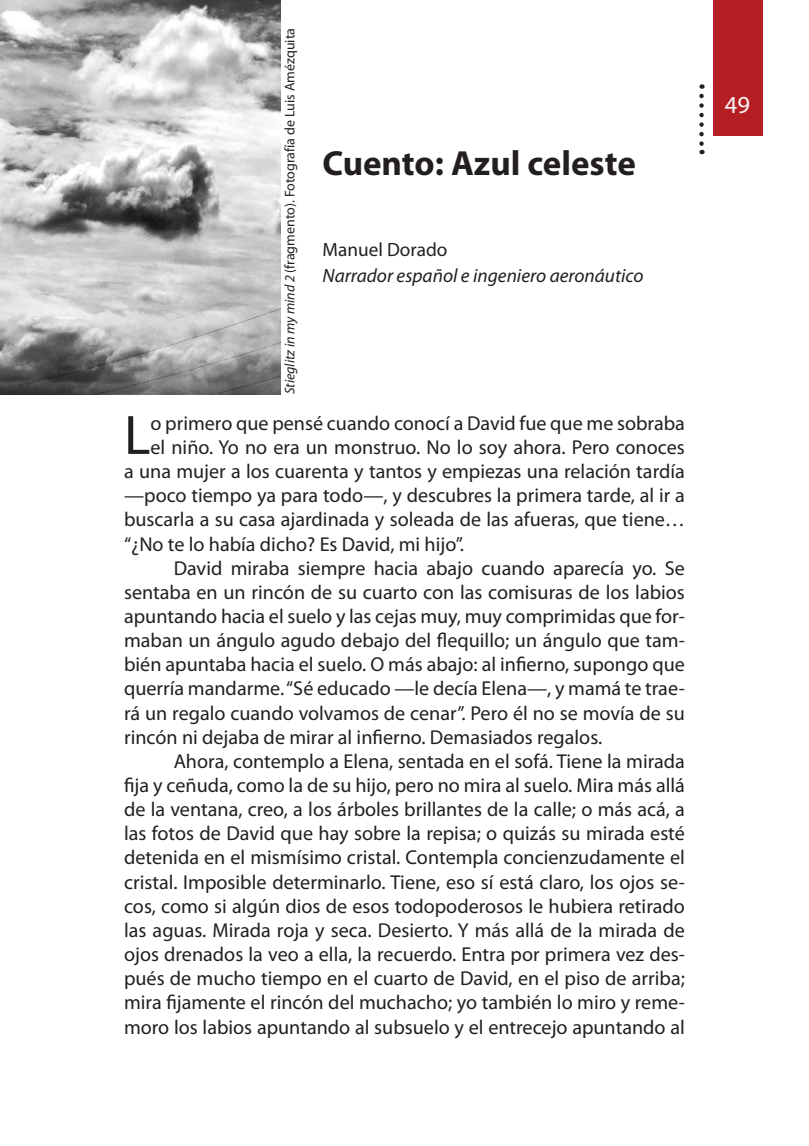
<style>
.page{position:relative;width:809px;height:1146px;background:#fff}
.page>*{position:absolute;margin:0;border:0;box-sizing:border-box;transform-origin:0 0}
.SINSAN{font:56px "Myriad Pro";color:#231f20}
.Título2{font:700 35px "Myriad Pro";color:#231f20}
.t1{font:24.5px "Myriad Pro";color:#f7f7f8}
.Texto{font:20.12px/24.2px "Myriad Pro";color:#231f20;text-align:justify}
.SINSAN-2{font:20.12px "Myriad Pro";color:#231f20}
.AUTOR{font:italic 19.25px "Myriad Pro";color:#231f20}
.AUTOR-2{font:19.25px "Myriad Pro";color:#231f20}
.PIE{font:14px "Myriad Pro";color:#231f20}
.s1{font-style:italic}
</style>
<div class="page">
<div style="left:713px;top:0;width:50px;height:135px;background:#b51f23"></div>
<svg style="left:699px;top:96px;width:4px;height:58px"></svg>
<img style="left:0;top:0;width:280px;height:394px">
<p class="PIE" style="left:281px;top:394px;width:368px;rotate:-90deg"><span class="s1">Stieglitz in my mind 2</span> (fragmento). Fotografía de Luis Amézquita</p>
<p class="Título2" style="left:322px;top:140px;width:315px">Cuento: Azul celeste</p>
<p class="AUTOR-2" style="left:322px;top:237px;width:126px">Manuel Dorado</p>
<p class="AUTOR" style="left:322px;top:263px;width:322px">Narrador español e ingeniero aeronáutico</p>
<p class="SINSAN" style="left:124px;top:401px;width:28px">L</p>
<p class="SINSAN-2" style="left:150px;top:411px;width:536px">o primero que pensé cuando conocí a David fue que me sobraba</p>
<p class="SINSAN-2" style="left:150px;top:435px;width:536px">el niño. Yo no era un monstruo. No lo soy ahora. Pero conoces</p>
<p class="SINSAN-2" style="left:124px;top:459px;width:562px">a una mujer a los cuarenta y tantos y empiezas una relación tardía</p>
<p class="SINSAN-2" style="left:124px;top:483px;width:562px">—poco tiempo ya para todo—, y descubres la primera tarde, al ir a</p>
<p class="SINSAN-2" style="left:124px;top:507px;width:562px">buscarla a su casa ajardinada y soleada de las afueras, que tiene…</p>
<p class="SINSAN-2" style="left:124px;top:531px;width:341px">“¿No te lo había dicho? Es David, mi hijo”.</p>
<p class="Texto" style="left:124px;top:555px;width:562px;text-indent:50px">David miraba siempre hacia abajo cuando aparecía yo. Se sentaba en un rincón de su cuarto con las comisuras de los labios apuntando hacia el suelo y las cejas muy, muy comprimidas que for&shy;maban un ángulo agudo debajo del flequillo; un ángulo que tam&shy;bién apuntaba hacia el suelo. O más abajo: al infierno, supongo que querría mandarme. “Sé educado —le decía Elena—, y mamá te trae&shy;rá un regalo cuando volvamos de cenar”. Pero él no se movía de su rincón ni dejaba de mirar al infierno. Demasiados regalos.</p>
<p class="Texto" style="left:124px;top:749px;width:562px;text-indent:50px">Ahora, contemplo a Elena, sentada en el sofá. Tiene la mirada fija y ceñuda, como la de su hijo, pero no mira al suelo. Mira más allá de la ventana, creo, a los árboles brillantes de la calle; o más acá, a las fotos de David que hay sobre la repisa; o quizás su mirada esté detenida en el mismísimo cristal. Contempla concienzudamente el cristal. Imposible determinarlo. Tiene, eso sí está claro, los ojos se&shy;cos, como si algún dios de esos todopoderosos le hubiera retirado las aguas. Mirada roja y seca. Desierto. Y más allá de la mirada de ojos drenados la veo a ella, la recuerdo. Entra por primera vez des&shy;pués de mucho tiempo en el cuarto de David, en el piso de arriba; mira fijamente el rincón del muchacho; yo también lo miro y reme&shy;moro los labios apuntando al subsuelo y el entrecejo apuntando al</p>
<p class="t1" style="left:725px;top:89px;width:27px">49</p>
</div>
